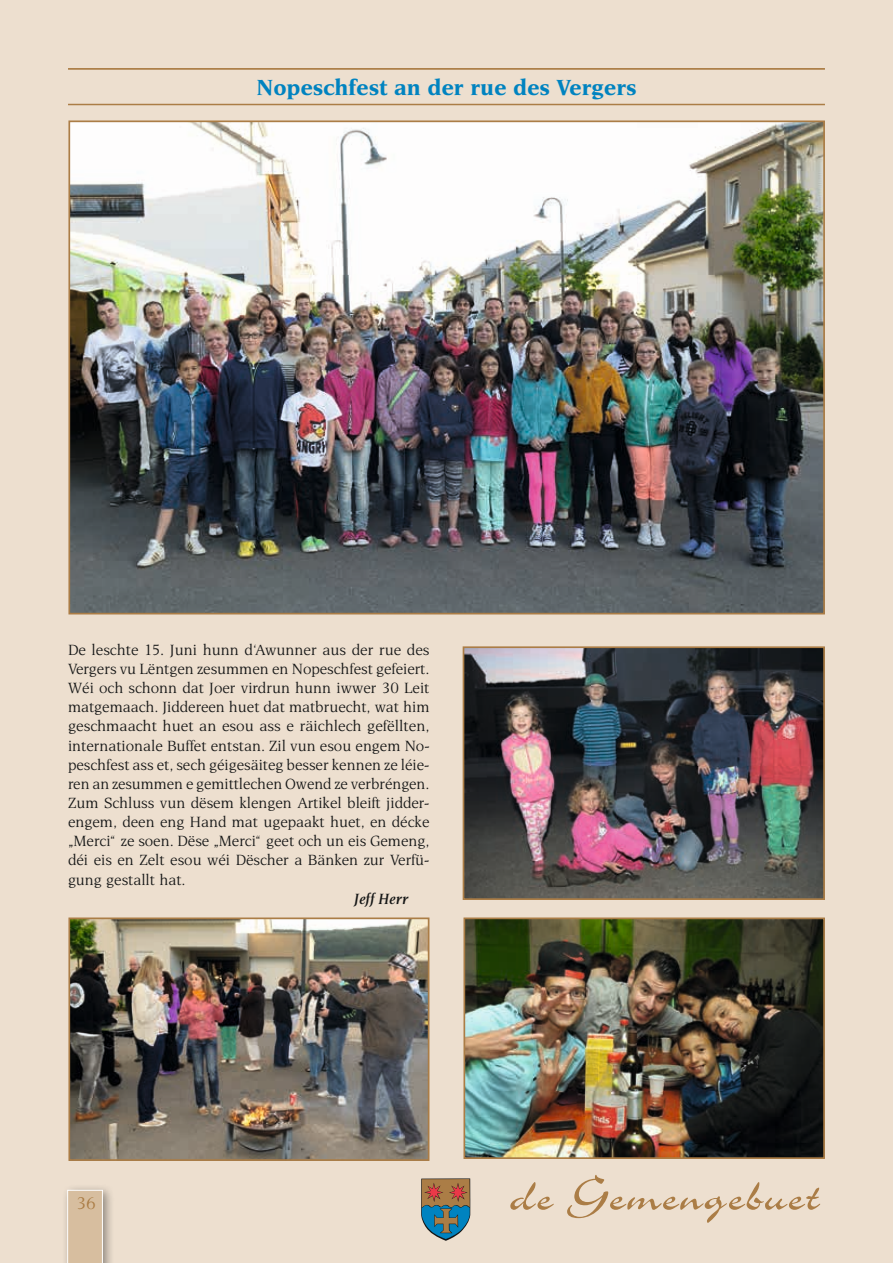
<style>
.page{position:relative;width:893px;height:1263px;background:#eddfcf}
.page>*{position:absolute;margin:0;border:0;box-sizing:border-box;transform-origin:0 0}
.t1{font:54px "Charme Std";color:#ab7d46}
.t2{font:700 23.25px "Esperanto";color:#0083c0}
.t3{font:18px "Esperanto";color:#ab7d46}
.t4{font:15.75px/19.2px "Esperanto";color:#151616;text-align:justify}
.t5{font:italic 600 15.75px "Esperanto";color:#151616}
</style>
<div class="page">
<hr style="left:68px;top:68px;width:757px;height:2px;background:#ab7d46">
<hr style="left:68px;top:104px;width:757px;height:1px;background:#ab7d46">
<img style="left:71px;top:123px;width:751px;height:488px">
<img style="left:71px;top:920px;width:355px;height:238px">
<div style="left:68px;top:917px;width:361px;height:244px;border:2px solid #ab7d46"></div>
<img style="left:466px;top:649px;width:356px;height:248px">
<div style="left:463px;top:646px;width:362px;height:254px;border:2px solid #ab7d46"></div>
<img style="left:466px;top:920px;width:356px;height:236px">
<div style="left:463px;top:917px;width:362px;height:242px;border:2px solid #ab7d46"></div>
<svg style="left:421px;top:1178px;width:49px;height:63px;background:#777e77"></svg>
<div style="left:61px;top:1184px;width:54px;height:79px;background:#151616;opacity:.45"></div>
<svg style="left:67px;top:1189px;width:36px;height:74px;background:#d9c2a5"></svg>
<h2 class="t2" style="left:256px;top:75px;width:382px">Nopeschfest an der rue des Vergers</h2>
<p class="t4" style="left:68px;top:640px;width:363px">De leschte 15. Juni hunn d‘Awunner aus der rue des Vergers vu Lëntgen zesummen en Nopeschfest gefeiert.<br>Wéi och schonn dat Joer virdrun hunn iwwer 30 Leit matgemaach. Jiddereen huet dat matbruecht, wat him geschmaacht huet an esou ass e räichlech gefëllten, internationale Buffet entstan. Zil vun esou engem No&shy;peschfest ass et, sech géigesäiteg besser kennen ze léie&shy;ren an zesummen e gemittlechen Owend ze verbréngen.<br>Zum Schluss vun dësem klengen Artikel bleift jidder&shy;engem, deen eng Hand mat ugepaakt huet, en décke „Merci“ ze soen. Dëse „Merci“ geet och un eis Gemeng, déi eis en Zelt esou wéi Dëscher a Bänken zur Verfü&shy;gung gestallt hat.</p>
<p class="t5" style="left:355px;top:889px;width:55px">Jeff Herr</p>
<p class="t3" style="left:77px;top:1194px;width:21px">36</p>
<h1 class="t1" style="left:509px;top:1169px;width:313px">de Gemengebuet</h1>
</div>
